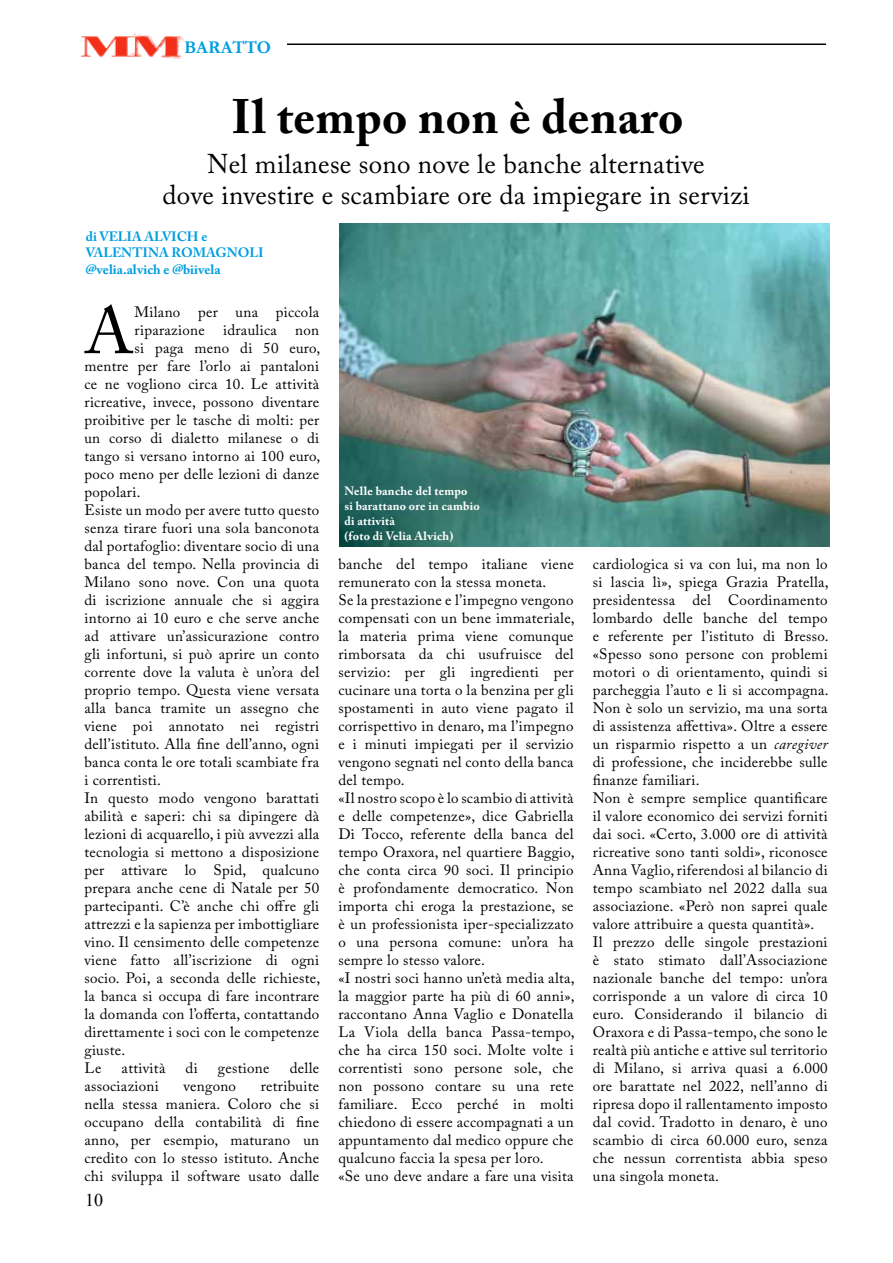
<style>
.page{position:relative;width:893px;height:1263px;background:#fff}
.page>*{position:absolute;margin:0;border:0;box-sizing:border-box;transform-origin:0 0}
.t1{font:65.7px "Adobe Caslon Pro";color:#000}
.t2{font:700 48px "Adobe Caslon Pro";letter-spacing:.01em;color:#000}
.t3{font:27px/31.5px "Adobe Caslon Pro";letter-spacing:.01em;color:#000;text-align:center}
.t4{font:700 18px "Garamond";color:#009ee0}
.t5{font:18px "Times New Roman";color:#000}
.t6{font:15px/18px "Adobe Caslon Pro";letter-spacing:.02em;color:#000}
.t7{font:700 13.5px/16.2px "Adobe Caslon Pro";color:#009ee0}
.t8{font:700 12px/15px "Adobe Caslon Pro";letter-spacing:.02em;color:#fff}
.s1{font-style:italic}
</style>
<div class="page">
<hr style="left:287px;top:44px;width:539px;height:1px;background:#000">
<img style="left:81px;top:34px;width:103px;height:25px">
<img style="left:339px;top:223px;width:490px;height:323px">
<p class="t4" style="left:184px;top:35px;width:88px">BARATTO</p>
<h2 class="t2" style="left:231px;top:88px;width:454px">Il tempo non è denaro</h2>
<h3 class="t3" style="left:163px;top:148px;width:589px">Nel milanese sono nove le banche alternative<br>dove investire e scambiare ore da impiegare in servizi</h3>
<p class="t7" style="left:86px;top:228px;width:179px">di VELIA ALVICH e<br>VALENTINA ROMAGNOLI @velia.alvich e @biivela</p>
<h1 class="t1" style="left:84px;top:292px;width:50px">A</h1>
<p class="t6" style="left:135px;top:303px;width:186px">Milano per una piccola</p>
<p class="t6" style="left:135px;top:321px;width:186px">riparazione idraulica non</p>
<p class="t6" style="left:135px;top:339px;width:187px">si paga meno di 50 euro,</p>
<p class="t6" style="left:84px;top:357px;width:236px">mentre per fare l’orlo ai pantaloni</p>
<p class="t6" style="left:84px;top:375px;width:236px">ce ne vogliono circa 10. Le attività</p>
<p class="t6" style="left:84px;top:393px;width:236px">ricreative, invece, possono diventare</p>
<p class="t6" style="left:84px;top:411px;width:236px">proibitive per le tasche di molti: per</p>
<p class="t6" style="left:84px;top:429px;width:236px">un corso di dialetto milanese o di</p>
<p class="t6" style="left:84px;top:447px;width:237px">tango si versano intorno ai 100 euro,</p>
<p class="t6" style="left:84px;top:465px;width:236px">poco meno per delle lezioni di danze</p>
<p class="t6" style="left:84px;top:483px;width:58px">popolari.</p>
<p class="t6" style="left:84px;top:501px;width:236px">Esiste un modo per avere tutto questo</p>
<p class="t6" style="left:84px;top:519px;width:236px">senza tirare fuori una sola banconota</p>
<p class="t6" style="left:84px;top:537px;width:236px">dal portafoglio: diventare socio di una</p>
<p class="t6" style="left:84px;top:555px;width:236px">banca del tempo. Nella provincia di</p>
<p class="t6" style="left:84px;top:573px;width:236px">Milano sono nove. Con una quota</p>
<p class="t6" style="left:84px;top:591px;width:236px">di iscrizione annuale che si aggira</p>
<p class="t6" style="left:84px;top:609px;width:236px">intorno ai 10 euro e che serve anche</p>
<p class="t6" style="left:84px;top:627px;width:236px">ad attivare un’assicurazione contro</p>
<p class="t6" style="left:84px;top:645px;width:236px">gli infortuni, si può aprire un conto</p>
<p class="t6" style="left:84px;top:663px;width:236px">corrente dove la valuta è un’ora del</p>
<p class="t6" style="left:84px;top:681px;width:236px">proprio tempo. Questa viene versata</p>
<p class="t6" style="left:84px;top:699px;width:236px">alla banca tramite un assegno che</p>
<p class="t6" style="left:84px;top:717px;width:236px">viene poi annotato nei registri</p>
<p class="t6" style="left:84px;top:735px;width:236px">dell’istituto. Alla fine dell’anno, ogni</p>
<p class="t6" style="left:84px;top:753px;width:236px">banca conta le ore totali scambiate fra</p>
<p class="t6" style="left:84px;top:771px;width:78px">i correntisti.</p>
<p class="t6" style="left:84px;top:789px;width:236px">In questo modo vengono barattati</p>
<p class="t6" style="left:84px;top:807px;width:236px">abilità e saperi: chi sa dipingere dà</p>
<p class="t6" style="left:84px;top:825px;width:236px">lezioni di acquarello, i più avvezzi alla</p>
<p class="t6" style="left:84px;top:843px;width:236px">tecnologia si mettono a disposizione</p>
<p class="t6" style="left:84px;top:861px;width:236px">per attivare lo Spid, qualcuno</p>
<p class="t6" style="left:84px;top:879px;width:236px">prepara anche cene di Natale per 50</p>
<p class="t6" style="left:84px;top:897px;width:236px">partecipanti. C’è anche chi offre gli</p>
<p class="t6" style="left:84px;top:915px;width:236px">attrezzi e la sapienza per imbottigliare</p>
<p class="t6" style="left:84px;top:933px;width:236px">vino. Il censimento delle competenze</p>
<p class="t6" style="left:84px;top:951px;width:236px">viene fatto all’iscrizione di ogni</p>
<p class="t6" style="left:84px;top:969px;width:237px">socio. Poi, a seconda delle richieste,</p>
<p class="t6" style="left:84px;top:987px;width:236px">la banca si occupa di fare incontrare</p>
<p class="t6" style="left:84px;top:1005px;width:236px">la domanda con l’offerta, contattando</p>
<p class="t6" style="left:84px;top:1023px;width:236px">direttamente i soci con le competenze</p>
<p class="t6" style="left:84px;top:1041px;width:42px">giuste.</p>
<p class="t6" style="left:84px;top:1059px;width:18px">Le</p>
<p class="t6" style="left:122px;top:1059px;width:45px">attività</p>
<p class="t6" style="left:186px;top:1059px;width:14px">di</p>
<p class="t6" style="left:218px;top:1059px;width:53px">gestione</p>
<p class="t6" style="left:290px;top:1059px;width:31px">delle</p>
<p class="t6" style="left:84px;top:1077px;width:76px">associazioni</p>
<p class="t6" style="left:183px;top:1077px;width:54px">vengono</p>
<p class="t6" style="left:84px;top:1077px;width:236px;text-align:justify;text-indent:176px">retribuite nella stessa maniera. Coloro che si occupano della contabilità di fine anno, per esempio, maturano un credito con lo stesso istituto. Anche chi sviluppa il software usato dalle</p>
<p class="t5" style="left:85px;top:1188px;width:19px">10</p>
<p class="t8" style="left:344px;top:483px;width:137px">Nelle banche del tempo<br>si barattano ore in cambio di attività<br>(foto di Velia Alvich)</p>
<p class="t6" style="left:338px;top:555px;width:238px">banche del tempo italiane viene remunerato con la stessa moneta.<br>Se la prestazione e l’impegno vengono compensati con un bene immateriale, la materia prima viene comunque rimborsata da chi usufruisce del servizio: per gli ingredienti per cucinare una torta o la benzina per gli spostamenti in auto viene pagato il corrispettivo in denaro, ma l’impegno e i minuti impiegati per il servizio vengono segnati nel conto della banca del tempo.<br>«Il nostro scopo è lo scambio di attività e delle competenze», dice Gabriella Di Tocco, referente della banca del tempo Oraxora, nel quartiere Baggio, che conta circa 90 soci. Il principio è profondamente democratico. Non importa chi eroga la prestazione, se è un professionista iper-specializzato o una persona comune: un’ora ha sempre lo stesso valore.<br>«I nostri soci hanno un’età media alta, la maggior parte ha più di 60 anni», raccontano Anna Vaglio e Donatella La Viola della banca Passa-tempo, che ha circa 150 soci. Molte volte i correntisti sono persone sole, che non possono contare su una rete familiare. Ecco perché in molti chiedono di essere accompagnati a un appuntamento dal medico oppure che qualcuno faccia la spesa per loro.<br>«Se uno deve andare a fare una visita</p>
<p class="t6" style="left:593px;top:555px;width:237px">cardiologica si va con lui, ma non lo si lascia lì», spiega Grazia Pratella, presidentessa del Coordinamento lombardo delle banche del tempo e referente per l’istituto di Bresso. «Spesso sono persone con problemi motori o di orientamento, quindi si parcheggia l’auto e li si accompagna.<br>Non è solo un servizio, ma una sorta di assistenza affettiva». Oltre a essere un risparmio rispetto a un <span class="s1">caregiver </span>di professione, che inciderebbe sulle finanze familiari.<br>Non è sempre semplice quantificare il valore economico dei servizi forniti dai soci. «Certo, 3.000 ore di attività ricreative sono tanti soldi», riconosce Anna Vaglio, riferendosi al bilancio di tempo scambiato nel 2022 dalla sua associazione. «Però non saprei quale valore attribuire a questa quantità».<br>Il prezzo delle singole prestazioni è stato stimato dall’Associazione nazionale banche del tempo: un’ora corrisponde a un valore di circa 10 euro. Considerando il bilancio di Oraxora e di Passa-tempo, che sono le realtà più antiche e attive sul territorio di Milano, si arriva quasi a 6.000 ore barattate nel 2022, nell’anno di ripresa dopo il rallentamento imposto dal covid. Tradotto in denaro, è uno scambio di circa 60.000 euro, senza che nessun correntista abbia speso una singola moneta.</p>
</div>
